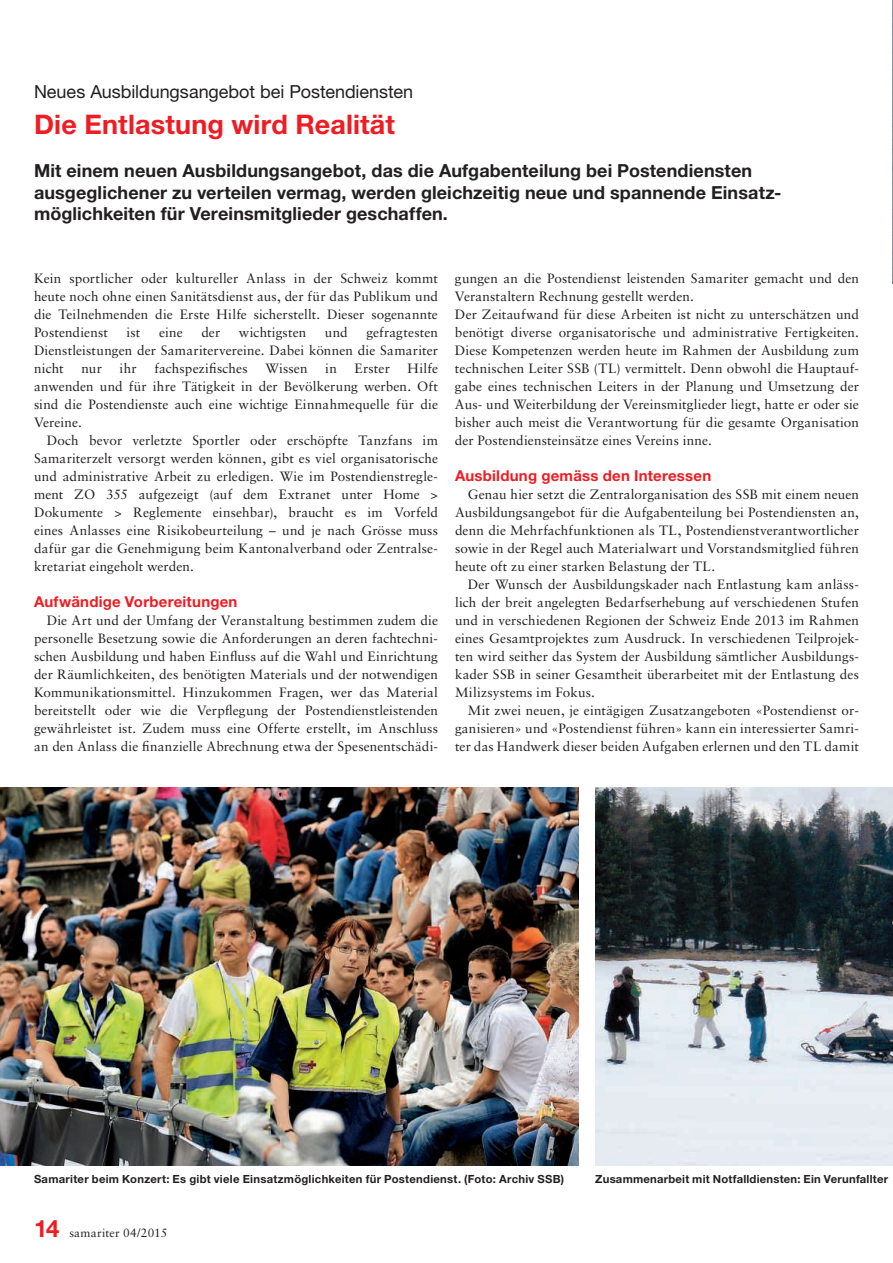
<style>
.page{position:relative;width:893px;height:1263px;background:#fff}
.page>*{position:absolute;margin:0;border:0;box-sizing:border-box;transform-origin:0 0}
.t1{font:700 27px "Helvetica Neue LT Pro";letter-spacing:.005em;color:#ee1d23}
.t2{font:700 18px/21.6px "Helvetica Neue LT Pro";letter-spacing:.005em;color:#231f20}
.t3{font:18px "Helvetica Neue LT Pro";letter-spacing:-.005em;color:#231f20}
.t4{font:700 15px "Helvetica Neue LT Pro";letter-spacing:.015em;color:#ee1d23}
.t5{font:13.5px/18px "Sabon LT Std";letter-spacing:.01em;color:#231f20;text-align:justify}
.t6{font:12px "Sabon LT Std";letter-spacing:.015em;color:#231f20}
.t7{font:700 11.25px "Helvetica Neue LT Pro";letter-spacing:.02em;color:#231f20}
.s1{font-family:"Helvetica Neue LT Pro";font-weight:700;font-size:24px;color:#ee1d23}
</style>
<div class="page">
<img style="left:0;top:787px;width:578px;height:378px">
<img style="left:595px;top:787px;width:298px;height:378px">
<img style="left:892px;top:0;width:1px;height:283px">
<h2 class="t3" style="left:34px;top:81px;width:381px">Neues Ausbildungsangebot bei Postendiensten</h2>
<h1 class="t1" style="left:34px;top:108px;width:362px">Die Entlastung wird Realität</h1>
<h2 class="t2" style="left:34px;top:159px;width:749px">Mit einem neuen Ausbildungsangebot, das die Aufgabenteilung bei Postendiensten ausgeglichener zu verteilen vermag, werden gleichzeitig neue und spannende Einsatz&shy;möglichkeiten für Vereinsmitglieder geschaffen.</h2>
<p class="t5" style="left:34px;top:269px;width:405px">Kein sportlicher oder kultureller Anlass in der Schweiz kommt heute noch ohne einen Sanitätsdienst aus, der für das Publikum und die Teilnehmenden die Erste Hilfe sicherstellt. Dieser sogenannte Postendienst</p>
<p class="t5" style="left:34px;top:323px;width:405px;text-indent:332px">gefragtesten Dienstleistungen der Samaritervereine. Dabei können die Samariter nicht</p>
<p class="t5" style="left:127px;top:323px;width:15px">ist</p>
<p class="t5" style="left:159px;top:323px;width:25px">eine</p>
<p class="t5" style="left:201px;top:323px;width:20px">der</p>
<p class="t5" style="left:239px;top:323px;width:69px">wichtigsten</p>
<p class="t5" style="left:325px;top:323px;width:24px">und</p>
<p class="t5" style="left:34px;top:359px;width:405px;text-indent:374px">Hilfe anwenden und für ihre Tätigkeit in der Bevölkerung werben. Oft sind die Postendienste auch eine wichtige Einnahmequelle für die Vereine.</p>
<p class="t5" style="left:34px;top:431px;width:405px;text-indent:13px">Doch bevor verletzte Sportler oder erschöpfte Tanzfans im Samariterzelt versorgt werden können, gibt es viel organisatorische und administrative Arbeit zu erledigen. Wie im Postendienstregle&shy;ment ZO 355 aufgezeigt (auf dem Extranet unter Home &gt; Dokumente &gt; Reglemente einsehbar), braucht es im Vorfeld eines Anlasses eine Risikobeurteilung – und je nach Grösse muss dafür gar die Genehmigung beim Kantonalverband oder Zentralse&shy;kretariat eingeholt werden.</p>
<p class="t4" style="left:34px;top:592px;width:205px">Aufwändige Vorbereitungen</p>
<p class="t5" style="left:34px;top:611px;width:405px;text-indent:13px">Die Art und der Umfang der Veranstaltung bestimmen zudem die personelle Besetzung sowie die Anforderungen an deren fachtechni&shy;schen Ausbildung und haben Einfluss auf die Wahl und Einrichtung der Räumlichkeiten, des benötigten Materials und der notwendigen Kommunikationsmittel. Hinzukommen Fragen, wer das Material bereitstellt oder wie die Verpflegung der Postendienstleistenden gewährleistet ist. Zudem muss eine Offerte erstellt, im Anschluss an den Anlass die finanzielle Abrechnung etwa der Spesenentschädi-</p>
<p class="t5" style="left:81px;top:359px;width:22px">nur</p>
<p class="t5" style="left:120px;top:359px;width:19px">ihr</p>
<p class="t5" style="left:155px;top:359px;width:95px">fachspezifisches</p>
<p class="t5" style="left:265px;top:359px;width:44px">Wissen</p>
<p class="t5" style="left:325px;top:359px;width:13px">in</p>
<p class="t5" style="left:355px;top:359px;width:37px">Erster</p>
<p class="t5" style="left:455px;top:269px;width:405px;text-align:left">gungen an die Postendienst leistenden Samariter gemacht und den Veranstaltern Rechnung gestellt werden.<br>Der Zeitaufwand für diese Arbeiten ist nicht zu unterschätzen und benötigt diverse organisatorische und administrative Fertigkeiten.<br>Diese Kompetenzen werden heute im Rahmen der Ausbildung zum technischen Leiter SSB (TL) vermittelt. Denn obwohl die Hauptauf&shy;gabe eines technischen Leiters in der Planung und Umsetzung der Aus- und Weiterbildung der Vereinsmitglieder liegt, hatte er oder sie bisher auch meist die Verantwortung für die gesamte Organisation der Postendiensteinsätze eines Vereins inne.</p>
<p class="t4" style="left:455px;top:466px;width:258px">Ausbildung gemäss den Interessen</p>
<p class="t5" style="left:455px;top:485px;width:405px;text-indent:13px">Genau hier setzt die Zentralorganisation des SSB mit einem neuen Ausbildungsangebot für die Aufgabenteilung bei Postendiensten an, denn die Mehrfachfunktionen als TL, Postendienstverantwortlicher sowie in der Regel auch Materialwart und Vorstandsmitglied führen heute oft zu einer starken Belastung der TL.</p>
<p class="t5" style="left:455px;top:575px;width:405px;text-indent:13px">Der Wunsch der Ausbildungskader nach Entlastung kam anläss&shy;lich der breit angelegten Bedarfserhebung auf verschiedenen Stufen und in verschiedenen Regionen der Schweiz Ende 2013 im Rahmen eines Gesamtprojektes zum Ausdruck. In verschiedenen Teilprojek&shy;ten wird seither das System der Ausbildung sämtlicher Ausbildungs&shy;kader SSB in seiner Gesamtheit überarbeitet mit der Entlastung des Milizsystems im Fokus.</p>
<p class="t5" style="left:455px;top:701px;width:405px;text-indent:13px">Mit zwei neuen, je eintägigen Zusatzangeboten «Postendienst or&shy;ganisieren» und «Postendienst führen» kann ein interessierter Samri&shy;ter das Handwerk dieser beiden Aufgaben erlernen und den TL damit</p>
<p class="t7" style="left:34px;top:1172px;width:532px">Samariter beim Konzert: Es gibt viele Einsatzmöglichkeiten für Postendienst. (Foto: Archiv SSB)</p>
<p class="t7" style="left:595px;top:1172px;width:294px">Zusammenarbeit mit Notfalldiensten: Ein Verunfallter</p>
<p class="t6" style="left:34px;top:1226px;width:135px"><span class="s1">14</span> samariter 04/2015</p>
</div>
